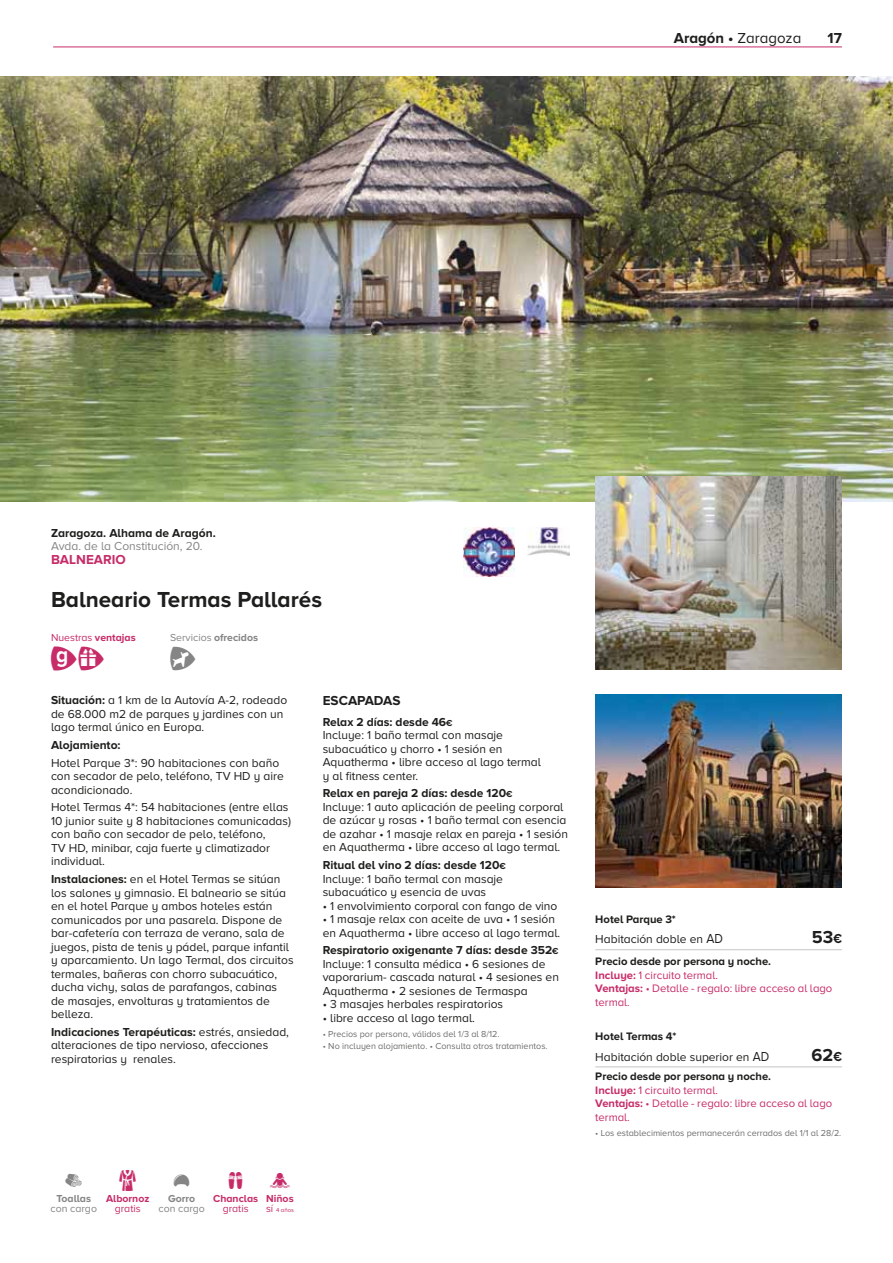
<style>
.page{position:relative;width:893px;height:1263px;background:#fff}
.page>*{position:absolute;margin:0;border:0;box-sizing:border-box;transform-origin:0 0}
.t1{font:600 24px "Tourmundial";color:#c72c69}
.t2{font:24px "Tourmundial";color:#c72c69;scale:.95 1}
.t3{font:600 24px "Tourmundial";color:#858585}
.t4{font:24px "Tourmundial";color:#858585;scale:.95 1}
.t5{font:700 22.5px "Proxima Nova A";color:#1e1e1c}
.t6{font:700 18px "Proxima Nova A";color:#1e1e1c}
.t7{font:15px "Proxima Nova A";color:#1e1e1c}
.t8{font:700 15px "Proxima Nova A";color:#1e1e1c}
.t9{font:700 13.5px "Proxima Nova A";color:#c72c69}
.t10{font:700 13.5px "Proxima Nova A";color:#1e1e1c}
.t11{font:12px/13.5px "Proxima Nova A";color:#1e1e1c}
.t12{font:700 12px "Proxima Nova A";color:#1e1e1c}
.t13{font:12px "Proxima Nova A";color:#858585}
.t14{font:11.25px/13.5px "Proxima Nova A";color:#c72c69}
.t15{font:700 11.25px "Proxima Nova A";color:#1e1e1c}
.t16{font:10.5px "Proxima Nova A";color:#858585}
.t17{font:10.5px "Proxima Nova A";color:#c72c69}
.t18{font:700 10.5px "Proxima Nova A";color:#c72c69}
.t19{font:700 10.5px "Proxima Nova A";color:#858585}
.t20{font:9px "Proxima Nova A";color:#6e6e6d}
.t21{font:6px "Proxima Nova A";color:#c72c69}
.s1{font-weight:700}
.s2{font-weight:700;font-size:9px}
.s3{font-size:10.5px}
.s4{font-size:13.5px}
.s5{font-weight:700;color:#1e1e1c}
</style>
<div class="page">
<hr style="left:53px;top:47px;width:789px;height:1px;background:#c72c69">
<img style="left:0;top:77px;width:893px;height:425px">
<img style="left:595px;top:476px;width:247px;height:193px">
<img style="left:595px;top:695px;width:247px;height:192px">
<img style="left:463px;top:527px;width:51px;height:50px">
<img style="left:527px;top:527px;width:43px;height:28px">
<hr style="left:595px;top:1066px;width:247px;height:1px;background:#c4c5c5">
<hr style="left:595px;top:949px;width:247px;height:1px;background:#c4c5c5">
<p class="t7" style="left:674px;top:33px;width:129px"><span class="s1">Aragón •</span> Zaragoza</p>
<p class="t8" style="left:828px;top:33px;width:16px">17</p>
<p class="t12" style="left:51px;top:529px;width:166px">Zaragoza. Alhama de Aragón.</p>
<p class="t13" style="left:51px;top:542px;width:153px">Avda. de la Constitución, 20.</p>
<p class="t9" style="left:51px;top:555px;width:76px">BALNEARIO</p>
<h2 class="t5" style="left:51px;top:592px;width:273px">Balneario Termas Pallarés</h2>
<p class="t17" style="left:51px;top:634px;width:86px">Nuestras <span class="s1">ventajas</span></p>
<h1 class="t2" style="left:51px;top:647px;width:57px">¨r</h1>
<p class="t16" style="left:170px;top:634px;width:90px">Servicios <span class="s1">ofrecidos</span></p>
<h1 class="t4" style="left:170px;top:647px;width:28px">T</h1>
<p class="t11" style="left:51px;top:695px;width:238px"><span class="s1">Situación:</span> a 1 km de la Autovía A-2, rodeado de 68.000 m2 de parques y jardines con un lago termal único en Europa.</p>
<p class="t12" style="left:51px;top:741px;width:71px">Alojamiento:</p>
<p class="t11" style="left:51px;top:757px;width:234px">Hotel Parque 3*: 90 habitaciones con baño con secador de pelo, teléfono, TV HD y aire acondicionado.</p>
<p class="t11" style="left:51px;top:802px;width:241px">Hotel Termas 4*: 54 habitaciones (entre ellas 10 junior suite y 8 habitaciones comunicadas) con baño con secador de pelo, teléfono,<br>TV HD, minibar, caja fuerte y climatizador individual.</p>
<p class="t11" style="left:51px;top:874px;width:244px"><span class="s1">Instalaciones:</span> en el Hotel Termas se sitúan los salones y gimnasio. El balneario se sitúa en el hotel Parque y ambos hoteles están comunicados por una pasarela. Dispone de bar-cafetería con terraza de verano, sala de juegos, pista de tenis y pádel, parque infantil y aparcamiento. Un lago Termal, dos circuitos termales, bañeras con chorro subacuático, ducha vichy, salas de parafangos, cabinas de masajes, envolturas y tratamientos de belleza.</p>
<p class="t11" style="left:51px;top:1027px;width:239px"><span class="s1">Indicaciones Terapéuticas:</span> estrés, ansiedad, alteraciones de tipo nervioso, afecciones respiratorias y renales.</p>
<p class="t10" style="left:323px;top:697px;width:79px">ESCAPADAS</p>
<p class="t11" style="left:323px;top:716px;width:220px"><span class="s1">Relax 2 días: desde 46</span><span class="s2">€<br></span>Incluye: 1 baño termal con masaje subacuático y chorro • 1 sesión en<br>Aquatherma • libre acceso al lago termal y al fitness center.</p>
<p class="t11" style="left:323px;top:788px;width:247px"><span class="s1">Relax en pareja 2 días: desde 120</span><span class="s2">€<br></span>Incluye: 1 auto aplicación de peeling corporal de azúcar y rosas • 1 baño termal con esencia de azahar • 1 masaje relax en pareja • 1 sesión en Aquatherma • libre acceso al lago termal.</p>
<p class="t11" style="left:323px;top:860px;width:185px"><span class="s1">Ritual del vino 2 días: desde 120</span><span class="s2">€<br></span>Incluye: 1 baño termal con masaje subacuático y esencia de uvas</p>
<p class="t11" style="left:323px;top:900px;width:236px">• 1 envolvimiento corporal con fango de vino</p>
<p class="t11" style="left:323px;top:914px;width:239px">• 1 masaje relax con aceite de uva • 1 sesión en Aquatherma • libre acceso al lago termal.</p>
<p class="t11" style="left:323px;top:945px;width:238px"><span class="s1">Respiratorio oxigenante 7 días: desde 352</span><span class="s2">€ </span>Incluye: 1 consulta médica • 6 sesiones de vaporarium- cascada natural • 4 sesiones en Aquatherma • 2 sesiones de Termaspa</p>
<p class="t11" style="left:323px;top:999px;width:182px">• 3 masajes herbales respiratorios</p>
<p class="t11" style="left:323px;top:1013px;width:154px">• libre acceso al lago termal.</p>
<p class="t20" style="left:323px;top:1031px;width:178px">• Precios por persona, válidos del 1/3 al 8/12.</p>
<p class="t20" style="left:323px;top:1043px;width:226px">• No incluyen alojamiento. • Consulta otros tratamientos.</p>
<h1 class="t3" style="left:60px;top:1168px;width:28px">T</h1>
<p class="t16" style="left:51px;top:1205px;width:48px">con cargo</p>
<p class="t19" style="left:56px;top:1195px;width:36px">Toallas</p>
<h1 class="t1" style="left:114px;top:1168px;width:28px">A</h1>
<p class="t17" style="left:115px;top:1205px;width:27px">gratis</p>
<p class="t18" style="left:106px;top:1195px;width:45px">Albornoz</p>
<h1 class="t3" style="left:168px;top:1168px;width:28px">G</h1>
<p class="t16" style="left:158px;top:1205px;width:48px">con cargo</p>
<p class="t19" style="left:168px;top:1195px;width:29px">Gorro</p>
<h1 class="t1" style="left:222px;top:1168px;width:28px">Z</h1>
<p class="t17" style="left:223px;top:1205px;width:27px">gratis</p>
<p class="t18" style="left:213px;top:1195px;width:47px">Chanclas</p>
<h1 class="t1" style="left:266px;top:1168px;width:28px">N</h1>
<p class="t21" style="left:266px;top:1208px;width:29px"><span class="s3">sí</span> 4 años</p>
<p class="t18" style="left:266px;top:1195px;width:29px">Niños</p>
<p class="t15" style="left:595px;top:915px;width:82px">Hotel Parque 3*</p>
<p class="t11" style="left:595px;top:934px;width:129px">Habitación doble en <span class="s4">AD</span></p>
<h3 class="t6" style="left:812px;top:932px;width:32px">53<span class="s4">€</span></h3>
<p class="t14" style="left:595px;top:956px;width:239px"><span class="s5">Precio desde por persona y noche.<br></span><span class="s1">Incluye:</span> 1 circuito termal.<br><span class="s1">Ventajas:</span> • Detalle - regalo: libre acceso al lago termal.</p>
<p class="t15" style="left:595px;top:1033px;width:83px">Hotel Termas 4*</p>
<p class="t11" style="left:595px;top:1051px;width:175px">Habitación doble superior en <span class="s4">AD</span></p>
<h3 class="t6" style="left:812px;top:1049px;width:32px">62<span class="s4">€</span></h3>
<p class="t14" style="left:595px;top:1071px;width:239px"><span class="s5">Precio desde por persona y noche.<br></span><span class="s1">Incluye:</span> 1 circuito termal.<br><span class="s1">Ventajas:</span> • Detalle - regalo: libre acceso al lago termal.</p>
<p class="t20" style="left:595px;top:1130px;width:248px">• Los establecimientos permanecerán cerrados del 1/1 al 28/2.</p>
</div>
